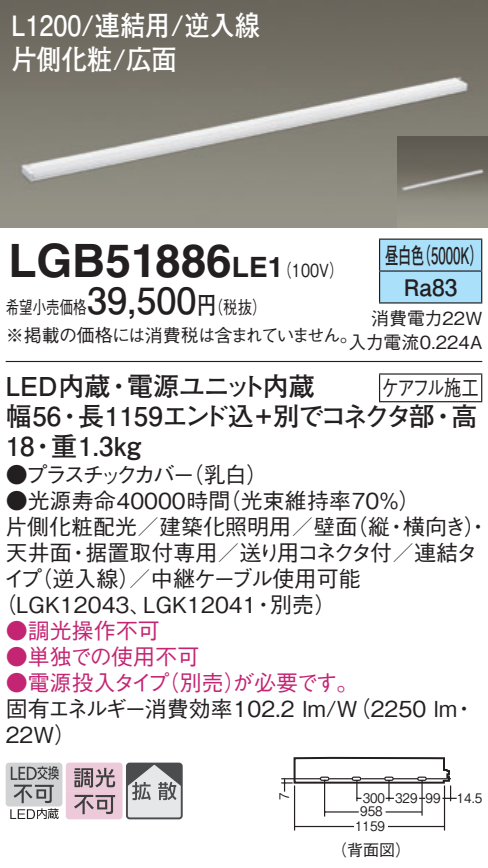
<style>
.page{position:relative;width:488px;height:868px;background:#fff}
.page>*{position:absolute;margin:0;border:0;box-sizing:border-box;transform-origin:0 0}
.t1{font:700 46px "Helvetica LT Std";color:#231f20}
.t2{font:700 36px "Futo Go B101 Pro";color:#231f20}
.t3{font:700 28px/34px "Futo Go B101 Pro";color:#fff;scale:.9 1}
.t4{font:700 28px "Helvetica LT Std";color:#231f20}
.t5{font:700 26px/30px "Futo Go B101 Pro";color:#231f20}
.t6{font:700 26px "Futo Go B101 Pro";letter-spacing:-.08em;color:#231f20}
.t7{font:700 26px "Futo Go B101 Pro";letter-spacing:-.05em;color:#231f20}
.t8{font:700 22.8px/32px "Futo Go B101 Pro";color:#231f20;scale:.58 1}
.t9{font:500 22px/26px "Gothic BBB Pro";color:#231f20}
.t10{font:500 22px/26px "Gothic BBB Pro";color:#c42573}
.t11{font:500 22px "Gothic BBB Pro";letter-spacing:-.165em;color:#231f20}
.t12{font:500 22px "Gothic BBB Pro";letter-spacing:-.055em;color:#c42573}
.t13{font:500 22px "Gothic BBB Pro";color:#231f20;scale:.79 1}
.t14{font:500 18px/28px "Gothic BBB Pro";letter-spacing:-.04em;color:#231f20;scale:.75 1}
.t15{font:500 18px/24px "Gothic BBB Pro";color:#231f20;text-align:right}
.t16{font:500 18px "Gothic BBB Pro";color:#231f20;scale:.8 1}
.t17{font:500 16px "Gothic BBB Pro";color:#231f20}
.t18{font:500 13.2px "Gothic BBB Pro";color:#231f20;scale:.9 1}
.s1{font-family:"Futo Go B101 Pro";font-weight:700;font-size:24px}
.s2{font-family:"Helvetica LT Std";font-weight:700;font-size:28px}
</style>
<div class="page">
<img style="left:0;top:0;width:488px;height:227px">
<img style="left:397px;top:136px;width:91px;height:91px">
<div style="left:380px;top:240px;width:101px;height:62px;background:#aae0f9"></div>
<hr style="left:379px;top:238px;width:103px;height:2px;background:#231f20">
<hr style="left:379px;top:240px;width:1px;height:30px;background:#231f20">
<hr style="left:481px;top:240px;width:1px;height:30px;background:#231f20">
<hr style="left:379px;top:270px;width:103px;height:1px;background:#231f20">
<hr style="left:379px;top:271px;width:1px;height:31px;background:#231f20">
<hr style="left:481px;top:271px;width:1px;height:31px;background:#231f20">
<hr style="left:379px;top:302px;width:103px;height:1px;background:#231f20">
<hr style="left:6px;top:361px;width:476px;height:1px;background:#231f20">
<svg style="left:379px;top:374px;width:1px;height:27px"></svg>
<hr style="left:379px;top:373px;width:103px;height:1px;background:#231f20">
<svg style="left:481px;top:374px;width:1px;height:27px"></svg>
<hr style="left:379px;top:401px;width:103px;height:1px;background:#231f20">
<hr style="left:324px;top:779px;width:1px;height:37px;background:#231f20">
<hr style="left:324px;top:811px;width:34px;height:1px;background:#231f20">
<hr style="left:385px;top:811px;width:36px;height:1px;background:#231f20">
<hr style="left:421px;top:780px;width:1px;height:35px;background:#231f20">
<hr style="left:388px;top:825px;width:56px;height:1px;background:#231f20">
<hr style="left:294px;top:825px;width:60px;height:1px;background:#231f20">
<hr style="left:443px;top:785px;width:2px;height:45px;background:#231f20">
<hr style="left:294px;top:785px;width:1px;height:45px;background:#231f20">
<svg style="left:281px;top:756px;width:175px;height:45px"></svg>
<div style="left:6px;top:762px;width:56px;height:44px;background:#d1d2d4;border-radius:3px"></div>
<svg style="left:10px;top:766px;width:49px;height:52px"></svg>
<svg style="left:66px;top:762px;width:114px;height:57px"></svg>
<div style="left:126px;top:762px;width:57px;height:57px;border:2px solid #4b4c4d;border-radius:3px"></div>
<p class="t3" style="left:11px;top:5px;width:278px">L1200/連結用/逆入線片側化粧/広面</p>
<h1 class="t1" style="left:8px;top:232px;width:225px">LGB51886</h1>
<p class="t16" style="left:197px;top:293px;width:88px">（<span class="s1">円</span>税抜(</p>
<p class="t8" style="left:417px;top:236px;width:115px">（5000 (K</p>
<p class="t8" style="left:403px;top:236px;width:94px;text-indent:-19px">昼白色<br>Ra83</p>
<p class="t15" style="left:348px;top:304px;width:135px">消費電力22W<br>入力電流0.224A</p>
<p class="t4" style="left:232px;top:250px;width:37px">LE</p>
<p class="t16" style="left:267px;top:255px;width:96px">（<span class="s2">1</span> 100 (V</p>
<h2 class="t2" style="left:87px;top:272px;width:111px">39,500</h2>
<p class="t14" style="left:6px;top:291px;width:471px">希望小売価格<br>※掲載の価格には消費税は含まれていません。</p>
<p class="t5" style="left:6px;top:368px;width:106px">LED内蔵</p>
<p class="t7" style="left:127px;top:365px;width:189px">電源ユニット内蔵</p>
<p class="t5" style="left:106px;top:368px;width:27px">・</p>
<p class="t13" style="left:381px;top:370px;width:125px">ケアフル施工</p>
<p class="t5" style="left:51px;top:398px;width:91px;text-indent:-46px">幅56重1.3kg</p>
<p class="t6" style="left:78px;top:395px;width:358px">長1159エンド込+別でコネクタ部</p>
<p class="t5" style="left:451px;top:398px;width:27px">高</p>
<p class="t5" style="left:57px;top:398px;width:27px">・</p>
<p class="t5" style="left:430px;top:398px;width:27px">・</p>
<p class="t5" style="left:6px;top:428px;width:30px">18</p>
<p class="t5" style="left:30px;top:428px;width:27px">・</p>
<p class="t9" style="left:182px;top:458px;width:88px">（乳白(</p>
<p class="t11" style="left:6px;top:457px;width:191px">●プラスチックカバー</p>
<p class="t9" style="left:219px;top:484px;width:203px">（光束維持率70％(</p>
<p class="t9" style="left:6px;top:484px;width:226px">●光源寿命40000時間</p>
<p class="t9" style="left:345px;top:510px;width:45px">（縦</p>
<p class="t9" style="left:403px;top:510px;width:88px">横向き・(</p>
<p class="t9" style="left:85px;top:510px;width:394px;text-indent:-80px">片側化粧配光／建築化照明用／壁面<br>据置取付専用／送り用コネクタ付／連結タ</p>
<p class="t9" style="left:385px;top:510px;width:23px">・</p>
<p class="t9" style="left:30px;top:536px;width:331px;text-indent:-25px">天井面<br>（逆入線／）中継ケーブル使用可能</p>
<p class="t9" style="left:67px;top:536px;width:23px">・</p>
<p class="t9" style="left:4px;top:562px;width:40px">イプ</p>
<p class="t9" style="left:-6px;top:588px;width:159px">（LGK12043、</p>
<p class="t10" style="left:6px;top:614px;width:155px">●調光操作不可</p>
<p class="t10" style="left:158px;top:640px;width:202px;text-indent:-152px">●単独での使用不可<br>（別売が必要です。</p>
<p class="t9" style="left:270px;top:588px;width:67px">別売(</p>
<p class="t9" style="left:143px;top:588px;width:115px">LGK12041</p>
<p class="t9" style="left:252px;top:588px;width:24px">・</p>
<p class="t10" style="left:224px;top:666px;width:23px">）</p>
<p class="t12" style="left:6px;top:665px;width:165px">●電源投入タイプ</p>
<p class="t9" style="left:6px;top:692px;width:453px">固有エネルギー消費効率102.2 lm （W/ 2250 lm<br>22W(</p>
<p class="t9" style="left:453px;top:692px;width:23px">・</p>
<p class="t18" style="left:273px;top:799px;width:10px;rotate:-90deg">7</p>
<p class="t18" style="left:456px;top:787px;width:30px">14.5</p>
<p class="t18" style="left:362px;top:787px;width:26px">300</p>
<p class="t17" style="left:331px;top:836px;width:81px">（背面図(</p>
<p class="t18" style="left:395px;top:787px;width:26px">329</p>
<p class="t18" style="left:425px;top:787px;width:18px">99</p>
<p class="t18" style="left:360px;top:800px;width:26px">958</p>
<p class="t18" style="left:355px;top:815px;width:35px">1159</p>
</div>
